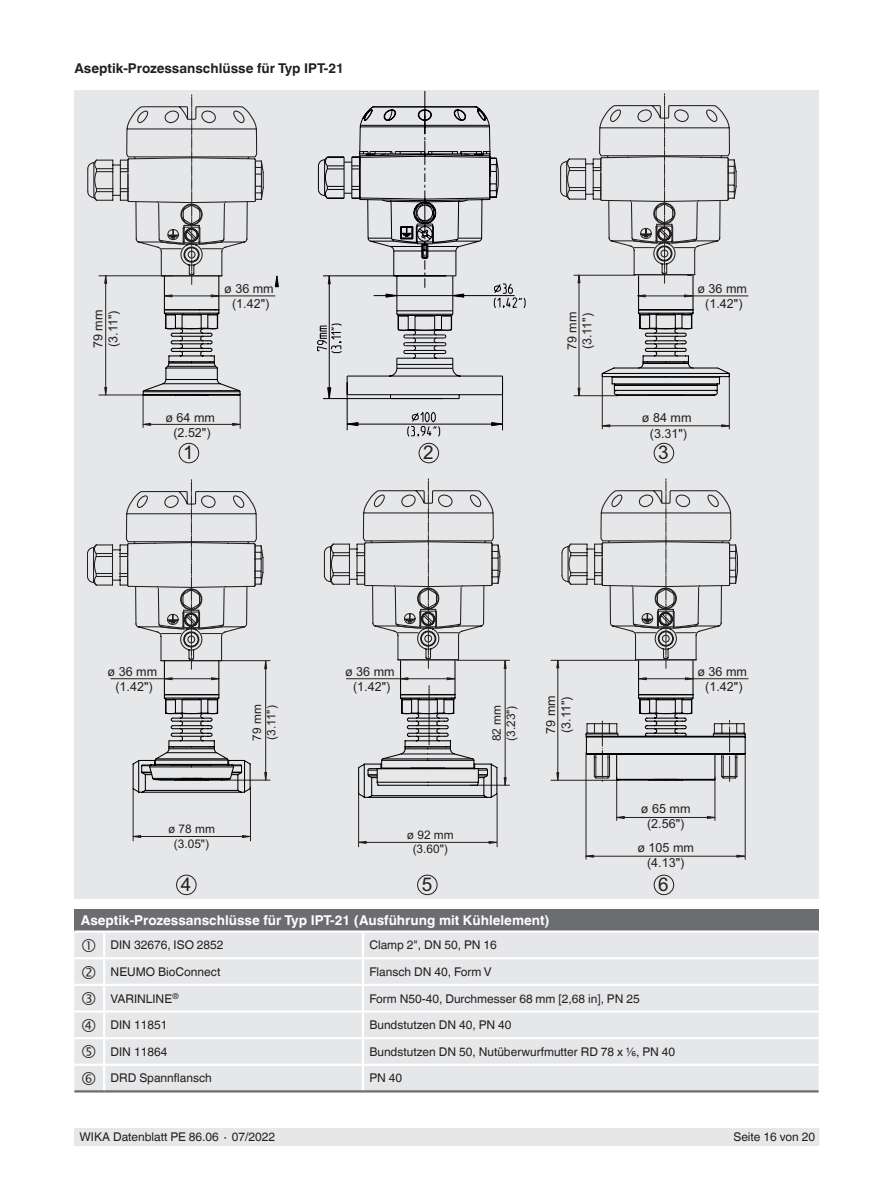
<style>
.page{position:relative;width:893px;height:1188px;background:#fff}
.page>*{position:absolute;margin:0;border:0;box-sizing:border-box;transform-origin:0 0}
.t1{font:18.9px "Arial";color:#231f20}
.t2{font:700 13.5px "Helvetica World";color:#fff}
.t3{font:700 13.5px "Helvetica World";color:#231f20}
.t4{font:12.6px/15.1px "Arial";color:#231f20;text-align:center}
.t5{font:12px "Helvetica World";color:#231f20}
.t6{font:11.85px/14.2px "Arial";color:#231f20}
</style>
<div class="page">
<div style="left:75px;top:1128px;width:744px;height:17px;background:#e6e7e9"></div>
<div style="left:74px;top:91px;width:744px;height:808px;background:#e6e7e9"></div>
<svg style="left:104px;top:387px;width:3px;height:9px"></svg>
<hr style="left:640px;top:678px;width:108px;height:1px;background:#231f20">
<hr style="left:586px;top:856px;width:158px;height:1px;background:#231f20">
<hr style="left:745px;top:753px;width:1px;height:106px;background:#231f20">
<hr style="left:586px;top:753px;width:1px;height:106px;background:#231f20">
<svg style="left:736px;top:855px;width:9px;height:3px"></svg>
<svg style="left:585px;top:855px;width:9px;height:3px"></svg>
<div style="left:654px;top:875px;width:20px;height:20px;border:1px solid #231f20;border-radius:50%"></div>
<div style="left:417px;top:875px;width:20px;height:20px;border:1px solid #231f20;border-radius:50%"></div>
<div style="left:176px;top:875px;width:20px;height:20px;border:1px solid #231f20;border-radius:50%"></div>
<svg style="left:87px;top:95px;width:177px;height:189px"></svg>
<svg style="left:87px;top:491px;width:164px;height:350px"></svg>
<svg style="left:132px;top:660px;width:119px;height:133px"></svg>
<svg style="left:358px;top:782px;width:152px;height:62px"></svg>
<svg style="left:142px;top:275px;width:414px;height:507px"></svg>
<svg style="left:556px;top:94px;width:191px;height:727px"></svg>
<svg style="left:274px;top:275px;width:5px;height:13px"></svg>
<svg style="left:317px;top:106px;width:209px;height:332px"></svg>
<div style="left:74px;top:909px;width:745px;height:23px;background:#6c6d70"></div>
<div style="left:74px;top:933px;width:745px;height:157px;background:#e6e7e9"></div>
<hr style="left:74px;top:930px;width:30px;height:3px;background:#fff">
<hr style="left:104px;top:930px;width:259px;height:3px;background:#fff">
<hr style="left:103px;top:933px;width:2px;height:24px;background:#fff">
<hr style="left:363px;top:930px;width:456px;height:3px;background:#fff">
<hr style="left:362px;top:933px;width:2px;height:24px;background:#fff">
<hr style="left:74px;top:957px;width:30px;height:2px;background:#fff">
<hr style="left:104px;top:957px;width:259px;height:2px;background:#fff">
<hr style="left:103px;top:959px;width:2px;height:25px;background:#fff">
<hr style="left:363px;top:957px;width:456px;height:2px;background:#fff">
<hr style="left:362px;top:959px;width:2px;height:25px;background:#fff">
<hr style="left:74px;top:984px;width:30px;height:2px;background:#fff">
<hr style="left:104px;top:984px;width:259px;height:2px;background:#fff">
<hr style="left:103px;top:986px;width:2px;height:24px;background:#fff">
<hr style="left:363px;top:984px;width:456px;height:2px;background:#fff">
<hr style="left:362px;top:986px;width:2px;height:24px;background:#fff">
<hr style="left:74px;top:1010px;width:30px;height:3px;background:#fff">
<hr style="left:104px;top:1010px;width:259px;height:3px;background:#fff">
<hr style="left:103px;top:1013px;width:2px;height:24px;background:#fff">
<hr style="left:363px;top:1010px;width:456px;height:3px;background:#fff">
<hr style="left:362px;top:1013px;width:2px;height:24px;background:#fff">
<hr style="left:74px;top:1037px;width:30px;height:2px;background:#fff">
<hr style="left:104px;top:1037px;width:259px;height:2px;background:#fff">
<hr style="left:103px;top:1039px;width:2px;height:25px;background:#fff">
<hr style="left:363px;top:1037px;width:456px;height:2px;background:#fff">
<hr style="left:362px;top:1039px;width:2px;height:25px;background:#fff">
<hr style="left:74px;top:1064px;width:30px;height:2px;background:#fff">
<hr style="left:104px;top:1064px;width:259px;height:2px;background:#fff">
<hr style="left:103px;top:1066px;width:2px;height:24px;background:#fff">
<hr style="left:363px;top:1064px;width:456px;height:2px;background:#fff">
<hr style="left:362px;top:1066px;width:2px;height:24px;background:#fff">
<hr style="left:74px;top:1090px;width:30px;height:3px;background:#6c6d70">
<hr style="left:104px;top:1090px;width:259px;height:3px;background:#6c6d70">
<hr style="left:363px;top:1090px;width:456px;height:3px;background:#6c6d70">
<svg style="left:82px;top:939px;width:13px;height:13px"></svg>
<svg style="left:82px;top:965px;width:13px;height:14px"></svg>
<svg style="left:82px;top:992px;width:13px;height:13px"></svg>
<svg style="left:82px;top:1019px;width:13px;height:13px"></svg>
<svg style="left:82px;top:1045px;width:13px;height:13px"></svg>
<svg style="left:82px;top:1072px;width:13px;height:13px"></svg>
<p class="t3" style="left:74px;top:61px;width:271px">Aseptik-Prozessanschlüsse für Typ IPT-21</p>
<p class="t4" style="left:90px;top:348px;width:40px;text-align:left;rotate:-90deg">79 mm (3.11")</p>
<p class="t4" style="left:224px;top:281px;width:51px">ø 36 mm (1.42")</p>
<p class="t4" style="left:697px;top:281px;width:51px">ø 36 mm (1.42")</p>
<p class="t4" style="left:165px;top:410px;width:51px">ø 64 mm (2.52")</p>
<p class="t4" style="left:564px;top:350px;width:40px;text-align:left;rotate:-90deg">79 mm (3.11")</p>
<p class="t4" style="left:642px;top:410px;width:51px">ø 84 mm (3.31")</p>
<h1 class="t1" style="left:183px;top:439px;width:12px">1</h1>
<h1 class="t1" style="left:423px;top:439px;width:12px">2</h1>
<h1 class="t1" style="left:658px;top:439px;width:12px">3</h1>
<p class="t4" style="left:108px;top:664px;width:51px">ø 36 mm (1.42")</p>
<p class="t6" style="left:250px;top:741px;width:38px;rotate:-90deg">79 mm (3.11")</p>
<p class="t4" style="left:345px;top:664px;width:51px">ø 36 mm (1.42")</p>
<p class="t6" style="left:489px;top:741px;width:38px;rotate:-90deg">82 mm (3.23")</p>
<p class="t4" style="left:543px;top:734px;width:40px;text-align:left;rotate:-90deg">79 mm (3.11")</p>
<p class="t4" style="left:697px;top:664px;width:51px">ø 36 mm (1.42")</p>
<p class="t6" style="left:168px;top:822px;width:48px;text-align:center">ø 78 mm (3.05")</p>
<p class="t6" style="left:407px;top:828px;width:48px;text-align:center">ø 92 mm (3.60")</p>
<p class="t4" style="left:641px;top:801px;width:51px">ø 65 mm (2.56")</p>
<p class="t4" style="left:637px;top:840px;width:58px">ø 105 mm (4.13")</p>
<h1 class="t1" style="left:181px;top:871px;width:12px">4</h1>
<h1 class="t1" style="left:422px;top:871px;width:12px">5</h1>
<h1 class="t1" style="left:658px;top:871px;width:12px">6</h1>
<p class="t2" style="left:81px;top:913px;width:470px">Aseptik-Prozessanschlüsse für Typ IPT-21 (Ausführung mit Kühlelement)</p>
<p class="t5" style="left:111px;top:938px;width:115px">DIN 32676, ISO 2852</p>
<p class="t5" style="left:369px;top:938px;width:129px">Clamp 2", DN 50, PN 16</p>
<p class="t5" style="left:111px;top:965px;width:111px">NEUMO BioConnect</p>
<p class="t5" style="left:369px;top:965px;width:124px">Flansch DN 40, Form V</p>
<p class="t5" style="left:111px;top:991px;width:70px">VARINLINE<sup>®</sup></p>
<p class="t5" style="left:369px;top:991px;width:272px">Form N50-40, Durchmesser 68 mm [2,68 in], PN 25</p>
<p class="t5" style="left:111px;top:1018px;width:58px">DIN 11851</p>
<p class="t5" style="left:369px;top:1018px;width:144px">Bundstutzen DN 40, PN 40</p>
<p class="t5" style="left:111px;top:1045px;width:58px">DIN 11864</p>
<p class="t5" style="left:369px;top:1045px;width:307px">Bundstutzen DN 50, Nutüberwurfmutter RD 78 x 1/6, PN 40</p>
<p class="t5" style="left:111px;top:1071px;width:103px">DRD Spannflansch</p>
<p class="t5" style="left:369px;top:1071px;width:34px">PN 40</p>
<p class="t5" style="left:80px;top:1130px;width:197px">WIKA Datenblatt PE 86.06 ∙ 07/2022</p>
<p class="t5" style="left:733px;top:1130px;width:83px">Seite 16 von 20</p>
</div>
